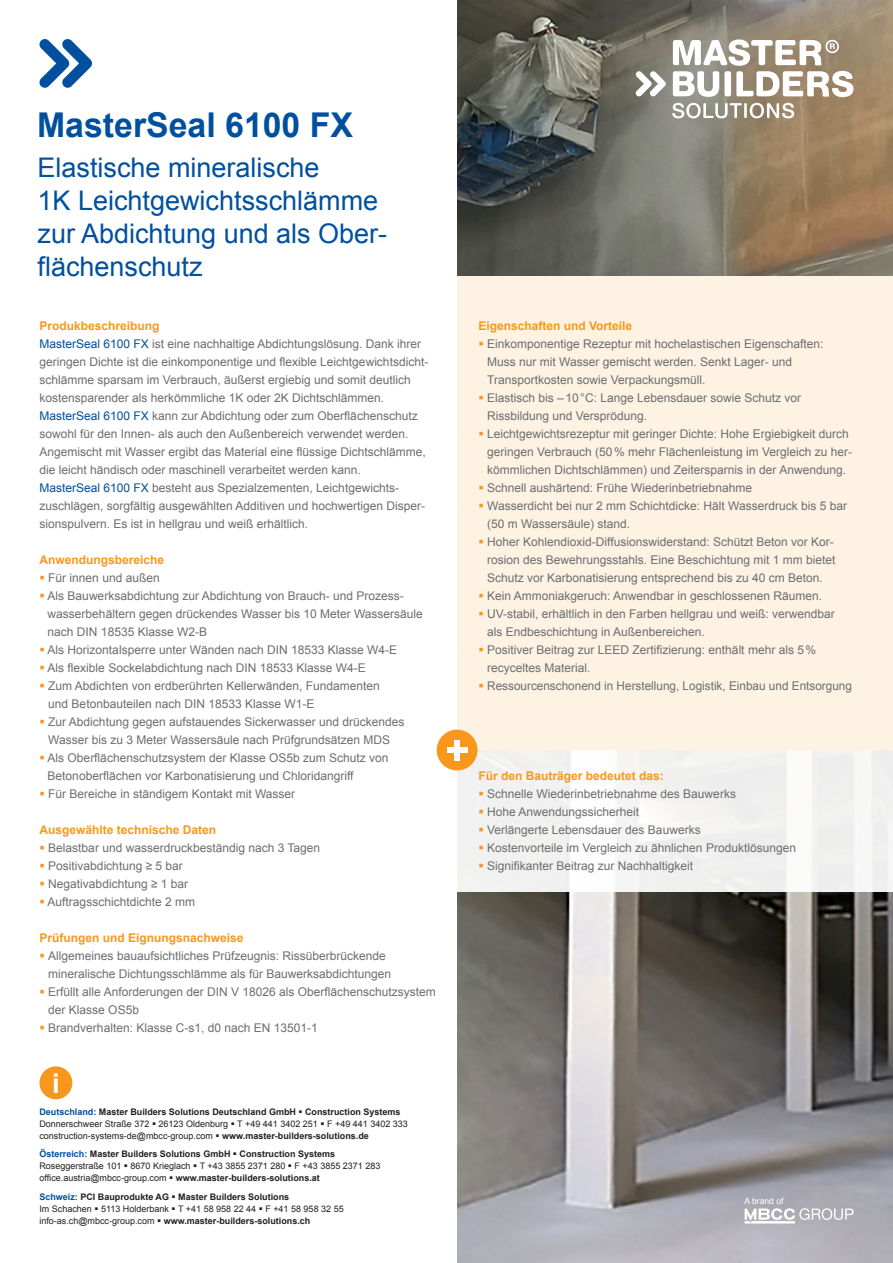
<style>
.page{position:relative;width:893px;height:1263px;background:#fff}
.page>*{position:absolute;margin:0;border:0;box-sizing:border-box;transform-origin:0 0}
.t1{font:700 34.2px "Arial";color:#01509f}
.t2{font:700 27.3px "Arial";color:#fff}
.t3{font:27px/33px "Arial";color:#01509f}
.Copy____Continuous_T{font:12px/18px "Arial";color:#6c6d70}
.Copy____Continuous_T-2{font:700 12px "Arial";color:#f7981d}
.t4{font:700 9px "Arial";color:#231f20}
.t5{font:9px "Arial";color:#231f20}
.s1{color:#01509f}
.s2{color:#f7981d}
.s3{font-weight:700}
.s4{font-weight:400}
</style>
<div class="page">
<div style="left:457px;top:264px;width:436px;height:719px;background:#fef3e3"></div>
<img style="left:457px;top:0;width:436px;height:276px">
<img style="left:457px;top:891px;width:436px;height:372px">
<svg style="left:39px;top:39px;width:53px;height:49px"></svg>
<svg style="left:672px;top:103px;width:122px;height:15px"></svg>
<svg style="left:636px;top:71px;width:30px;height:25px"></svg>
<svg style="left:673px;top:39px;width:180px;height:58px"></svg>
<div style="left:457px;top:750px;width:436px;height:141px;background:#f1f1f1"></div>
<div style="left:437px;top:730px;width:41px;height:40px;background:#f7981d;border-radius:50%"></div>
<div style="left:447px;top:747px;width:21px;height:6px;background:#fff"></div>
<div style="left:454px;top:739px;width:6px;height:21px;background:#fff"></div>
<div style="left:39px;top:1066px;width:33px;height:33px;background:#f7981d;border-radius:50%"></div>
<svg style="left:745px;top:1198px;width:108px;height:25px"></svg>
<p class="t1" style="left:37px;top:103px;width:317px">MasterSeal 6100 FX</p>
<p class="t3" style="left:38px;top:151px;width:351px">Elastische mineralische<br>1K Leichtgewichtsschlämme zur Abdichtung und als Ober&shy;flächenschutz</p>
<p class="Copy____Continuous_T-2" style="left:39px;top:317px;width:122px">Produkbeschreibung</p>
<p class="Copy____Continuous_T" style="left:39px;top:334px;width:390px"><span class="s1">MasterSeal 6100 FX</span> ist eine nachhaltige Abdichtungslösung. Dank ihrer geringen Dichte ist die einkomponentige und flexible Leichtgewichtsdicht&shy;schlämme sparsam im Verbrauch, äußerst ergiebig und somit deutlich kostensparender als herkömmliche 1K oder 2K Dichtschlämmen.<br><span class="s1">MasterSeal 6100 FX</span> kann zur Abdichtung oder zum Oberflächenschutz sowohl für den Innen- als auch den Außenbereich verwendet werden.</p>
<p class="Copy____Continuous_T" style="left:39px;top:442px;width:388px">Angemischt mit Wasser ergibt das Material eine flüssige Dichtschlämme, die leicht händisch oder maschinell verarbeitet werden kann.<br><span class="s1">MasterSeal 6100 FX</span> besteht aus Spezialzementen, Leichtgewichts&shy;zuschlägen, sorgfältig ausgewählten Additiven und hochwertigen Disper&shy;sionspulvern. Es ist in hellgrau und weiß erhältlich.</p>
<p class="Copy____Continuous_T-2" style="left:39px;top:551px;width:126px">Anwendungsbereiche</p>
<p class="Copy____Continuous_T" style="left:39px;top:568px;width:122px"><span class="s2">▪</span> Für innen und außen</p>
<p class="Copy____Continuous_T" style="left:48px;top:586px;width:377px;text-indent:-8px"><span class="s2">▪</span> Als Bauwerksabdichtung zur Abdichtung von Brauch- und Prozess&shy;wasserbehältern gegen drückendes Wasser bis 10 Meter Wassersäule nach DIN 18535 Klasse W2-B</p>
<p class="Copy____Continuous_T" style="left:39px;top:640px;width:359px"><span class="s2">▪</span> Als Horizontalsperre unter Wänden nach DIN 18533 Klasse W4-E</p>
<p class="Copy____Continuous_T" style="left:39px;top:658px;width:328px"><span class="s2">▪</span> Als flexible Sockelabdichtung nach DIN 18533 Klasse W4-E</p>
<p class="Copy____Continuous_T" style="left:48px;top:676px;width:333px;text-indent:-9px"><span class="s2">▪</span> Zum Abdichten von erdberührten Kellerwänden, Fundamenten und Betonbauteilen nach DIN 18533 Klasse W1-E</p>
<p class="Copy____Continuous_T" style="left:39px;top:712px;width:367px;text-align:center"><span class="s2">▪</span> Zur Abdichtung gegen aufstauendes Sickerwasser und drückendes<br>Wasser bis zu 3 Meter Wassersäule nach Prüfgrundsätzen MDS</p>
<p class="Copy____Continuous_T" style="left:48px;top:748px;width:342px;text-indent:-8px"><span class="s2">▪</span> Als Oberflächenschutzsystem der Klasse OS5b zum Schutz von<br>Betonoberflächen vor Karbonatisierung und Chloridangriff</p>
<p class="Copy____Continuous_T" style="left:39px;top:784px;width:257px"><span class="s2">▪</span> Für Bereiche in ständigem Kontakt mit Wasser</p>
<p class="Copy____Continuous_T-2" style="left:39px;top:821px;width:178px">Ausgewählte technische Daten</p>
<p class="Copy____Continuous_T" style="left:39px;top:838px;width:282px"><span class="s2">▪</span> Belastbar und wasserdruckbeständig nach 3 Tagen</p>
<p class="Copy____Continuous_T" style="left:39px;top:856px;width:145px"><span class="s2">▪</span> Positivabdichtung ≥ 5 bar</p>
<p class="Copy____Continuous_T" style="left:39px;top:874px;width:150px"><span class="s2">▪</span> Negativabdichtung ≥ 1 bar</p>
<p class="Copy____Continuous_T" style="left:39px;top:892px;width:157px"><span class="s2">▪</span> Auftragsschichtdichte 2 mm</p>
<p class="Copy____Continuous_T-2" style="left:39px;top:929px;width:206px">Prüfungen und Eignungsnachweise</p>
<p class="Copy____Continuous_T" style="left:48px;top:946px;width:344px;text-indent:-9px"><span class="s2">▪</span> Allgemeines bauaufsichtliches Prüfzeugnis: Rissüberbrückende mineralische Dichtungsschlämme als für Bauwerksabdichtungen</p>
<p class="Copy____Continuous_T" style="left:48px;top:982px;width:389px;text-indent:-9px"><span class="s2">▪</span> Erfüllt alle Anforderungen der DIN V 18026 als Oberflächenschutzsystem der Klasse OS5b</p>
<p class="Copy____Continuous_T" style="left:39px;top:1018px;width:280px"><span class="s2">▪</span> Brandverhalten: Klasse C-s1, d0 nach EN 13501-1</p>
<p class="t2" style="left:52px;top:1065px;width:9px">i</p>
<p class="t4" style="left:39px;top:1106px;width:363px"><span class="s1">Deutschland:</span> Master Builders Solutions Deutschland GmbH ▪ Construction Systems</p>
<p class="t5" style="left:39px;top:1118px;width:370px">Donnerschweer Straße 372 ▪ 26123 Oldenburg ▪ T +49 441 3402 251 ▪ F +49 441 3402 333</p>
<p class="t5" style="left:39px;top:1130px;width:331px">construction-systems-de@mbcc-group.com ▪ <span class="s3">www.master-builders-solutions.de</span></p>
<p class="t4" style="left:39px;top:1148px;width:297px"><span class="s1">Österreich:</span> Master Builders Solutions GmbH ▪ Construction Systems</p>
<p class="t5" style="left:39px;top:1160px;width:342px">Roseggerstraße 101 ▪ 8670 Krieglach ▪ T +43 3855 2371 280 ▪ F +43 3855 2371 283</p>
<p class="t4" style="left:39px;top:1172px;width:282px"><span class="s4">office.austria@mbcc-group.com</span> ▪ www.master-builders-solutions.at</p>
<p class="t4" style="left:39px;top:1190px;width:251px"><span class="s1">Schweiz:</span> PCI Bauprodukte AG ▪ Master Builders Solutions</p>
<p class="t5" style="left:39px;top:1202px;width:306px">Im Schachen ▪ 5113 Holderbank ▪ T +41 58 958 22 44 ▪ F +41 58 958 32 55</p>
<p class="t4" style="left:39px;top:1214px;width:272px"><span class="s4">info-as.ch@mbcc-group.com</span> ▪ www.master-builders-solutions.ch</p>
<p class="Copy____Continuous_T-2" style="left:478px;top:317px;width:155px">Eigenschaften und Vorteile</p>
<p class="Copy____Continuous_T" style="left:487px;top:334px;width:338px;text-indent:-9px"><span class="s2">▪</span> Einkomponentige Rezeptur mit hochelastischen Eigenschaften:<br>Muss nur mit Wasser gemischt werden. Senkt Lager- und<br>Transportkosten sowie Verpackungsmüll.</p>
<p class="Copy____Continuous_T" style="left:487px;top:388px;width:315px;text-indent:-9px"><span class="s2">▪</span> Elastisch bis –10°C: Lange Lebensdauer sowie Schutz vor<br>Rissbildung und Versprödung.</p>
<p class="Copy____Continuous_T" style="left:487px;top:424px;width:367px;text-indent:-9px"><span class="s2">▪</span> Leichtgewichtsrezeptur mit geringer Dichte: Hohe Ergiebigkeit durch geringen Verbrauch (50% mehr Flächenleistung im Vergleich zu her&shy;kömmlichen Dichtschlämmen) und Zeitersparnis in der Anwendung.</p>
<p class="Copy____Continuous_T" style="left:478px;top:478px;width:275px"><span class="s2">▪</span> Schnell aushärtend: Frühe Wiederinbetriebnahme</p>
<p class="Copy____Continuous_T" style="left:487px;top:496px;width:361px;text-indent:-9px"><span class="s2">▪</span> Wasserdicht bei nur 2 mm Schichtdicke: Hält Wasserdruck bis 5 bar (50 m Wassersäule) stand.</p>
<p class="Copy____Continuous_T" style="left:487px;top:532px;width:350px;text-indent:-9px"><span class="s2">▪</span> Hoher Kohlendioxid-Diffusionswiderstand: Schützt Beton vor Kor&shy;rosion des Bewehrungsstahls. Eine Beschichtung mit 1 mm bietet<br>Schutz vor Karbonatisierung entsprechend bis zu 40 cm Beton.</p>
<p class="Copy____Continuous_T" style="left:478px;top:586px;width:345px"><span class="s2">▪</span> Kein Ammoniakgeruch: Anwendbar in geschlossenen Räumen.</p>
<p class="Copy____Continuous_T" style="left:487px;top:604px;width:349px;text-indent:-9px"><span class="s2">▪</span> UV-stabil, erhältlich in den Farben hellgrau und weiß: verwendbar als Endbeschichtung in Außenbereichen.</p>
<p class="Copy____Continuous_T" style="left:487px;top:640px;width:330px;text-indent:-9px"><span class="s2">▪</span> Positiver Beitrag zur LEED Zertifizierung: enthält mehr als 5% recyceltes Material.</p>
<p class="Copy____Continuous_T" style="left:478px;top:676px;width:375px"><span class="s2">▪</span> Ressourcenschonend in Herstellung, Logistik, Einbau und Entsorgung</p>
<p class="Copy____Continuous_T-2" style="left:478px;top:768px;width:187px">Für den Bauträger bedeutet das:</p>
<p class="Copy____Continuous_T" style="left:478px;top:785px;width:259px"><span class="s2">▪</span> Schnelle Wiederinbetriebnahme des Bauwerks</p>
<p class="Copy____Continuous_T" style="left:478px;top:803px;width:162px"><span class="s2">▪</span> Hohe Anwendungssicherheit</p>
<p class="Copy____Continuous_T" style="left:478px;top:821px;width:224px"><span class="s2">▪</span> Verlängerte Lebensdauer des Bauwerks</p>
<p class="Copy____Continuous_T" style="left:478px;top:839px;width:319px"><span class="s2">▪</span> Kostenvorteile im Vergleich zu ähnlichen Produktlösungen</p>
<p class="Copy____Continuous_T" style="left:478px;top:857px;width:216px"><span class="s2">▪</span> Signifikanter Beitrag zur Nachhaltigkeit</p>
</div>
